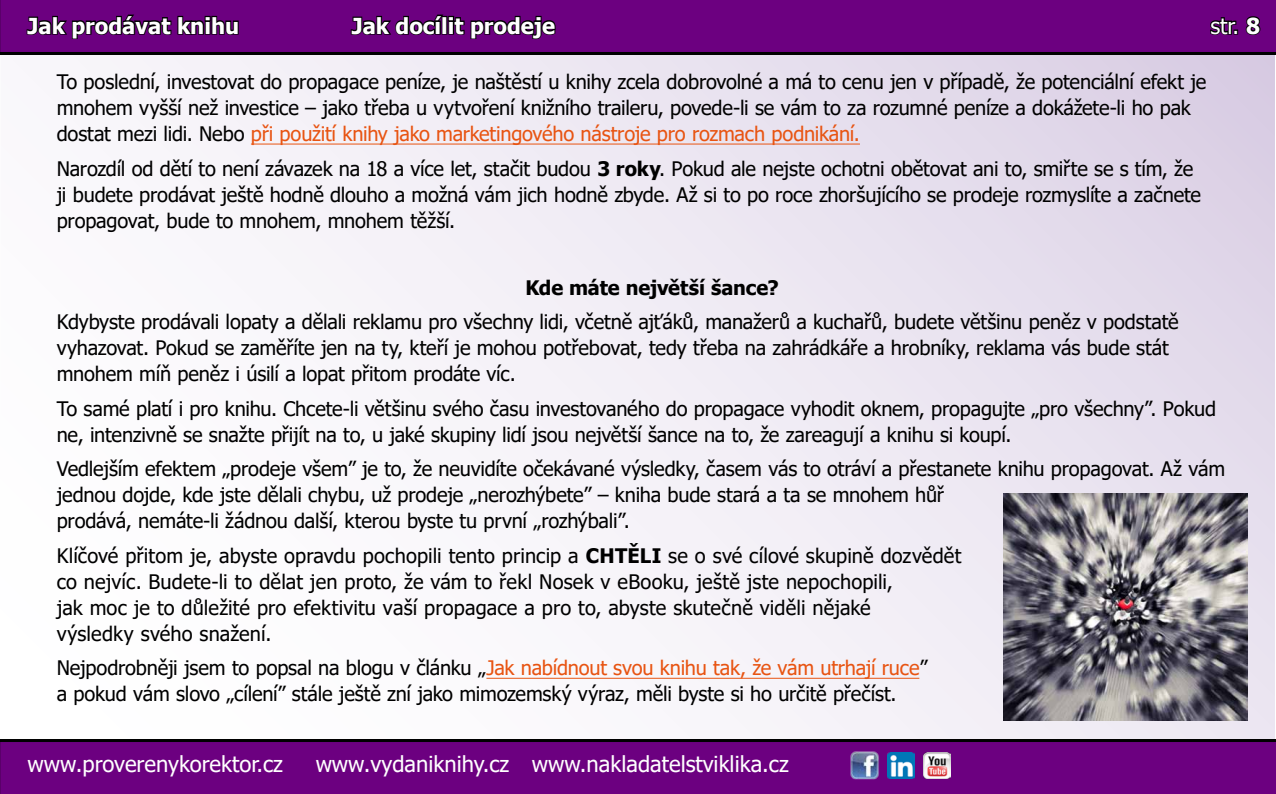
<style>
.page{position:relative;width:1276px;height:794px;background:#fff}
.page>*{position:absolute;margin:0;border:0;box-sizing:border-box;transform-origin:0 0}
.t1{font:22px "Tahoma";color:#fff}
.t2{font:700 22px "Tahoma";color:#fff}
.t3{font:20px/26px "Tahoma";letter-spacing:-.01em;color:#000}
.t4{font:700 20px "Tahoma";letter-spacing:-.01em;color:#000}
.s1{font-weight:700}
.s2{color:#e85412}
</style>
<div class="page">
<div style="left:0;top:0;width:1276px;height:794px;background:linear-gradient(to right,#fff,#e2d9ea)"></div>
<svg style="left:1275px;top:56px;width:1px;height:681px"></svg>
<svg style="left:0;top:0;width:1276px;height:56px;background:#67047a"></svg>
<svg style="left:0;top:737px;width:1276px;height:57px;background:#6b097d"></svg>
<svg style="left:26px;top:13px;width:214px;height:27px;background:#450052"></svg>
<svg style="left:350px;top:13px;width:206px;height:27px;background:#430050"></svg>
<svg style="left:1208px;top:16px;width:30px;height:20px"></svg>
<svg style="left:1244px;top:15px;width:18px;height:21px"></svg>
<img style="left:924px;top:752px;width:26px;height:26px">
<img style="left:887px;top:752px;width:27px;height:26px">
<img style="left:847px;top:748px;width:34px;height:34px">
<hr style="left:251px;top:143px;width:609px;height:1px;background:#e85412">
<hr style="left:486px;top:678px;width:433px;height:1px;background:#e85412">
<img style="left:1004px;top:493px;width:243px;height:228px">
<p class="t2" style="left:28px;top:10px;width:213px">Jak prodávat knihu</p>
<p class="t2" style="left:352px;top:10px;width:205px">Jak docílit prodeje</p>
<p class="t1" style="left:1210px;top:11px;width:51px">str. <span class="s1">8</span></p>
<p class="t3" style="left:57px;top:70px;width:1151px">To poslední, investovat do propagace peníze, je naštěstí u knihy zcela dobrovolné a má to cenu jen v případě, že potenciální efekt je mnohem vyšší než investice – jako třeba u vytvoření knižního traileru, povede-li se vám to za rozumné peníze a dokážete-li ho pak dostat mezi lidi. Nebo <span class="s2">při použití knihy jako marketingového nástroje pro rozmach podnikání.</span></p>
<p class="t3" style="left:57px;top:156px;width:1145px">Narozdíl od dětí to není závazek na 18 a více let, stačit budou <span class="s1">3 roky</span>. Pokud ale nejste ochotni obětovat ani to, smiřte se s tím, že ji budete prodávat ještě hodně dlouho a možná vám jich hodně zbyde. Až si to po roce zhoršujícího se prodeje rozmyslíte a začnete propagovat, bude to mnohem, mnohem těžší.</p>
<p class="t4" style="left:525px;top:273px;width:255px">Kde máte největší šance?</p>
<p class="t3" style="left:57px;top:310px;width:1123px">Kdybyste prodávali lopaty a dělali reklamu pro všechny lidi, včetně ajťáků, manažerů a kuchařů, budete většinu peněz v podstatě vyhazovat. Pokud se zaměříte jen na ty, kteří je mohou potřebovat, tedy třeba na zahrádkáře a hrobníky, reklama vás bude stát mnohem míň peněz i úsilí a lopat přitom prodáte víc.</p>
<p class="t3" style="left:57px;top:396px;width:1161px">To samé platí i pro knihu. Chcete-li většinu svého času investovaného do propagace vyhodit oknem, propagujte „pro všechny”. Pokud ne, intenzivně se snažte přijít na to, u jaké skupiny lidí jsou největší šance na to, že zareagují a knihu si koupí.</p>
<p class="t3" style="left:57px;top:457px;width:1170px">Vedlejším efektem „prodeje všem” je to, že neuvidíte očekávané výsledky, časem vás to otráví a přestanete knihu propagovat. Až vám jednou dojde, kde jste dělali chybu, už prodeje „nerozhýbete” – kniha bude stará a ta se mnohem hůř<br>prodává, nemáte-li žádnou další, kterou byste tu první „rozhýbali”.</p>
<p class="t3" style="left:57px;top:543px;width:906px">Klíčové přitom je, abyste opravdu pochopili tento princip a <span class="s1">CHTĚLI</span> se o své cílové skupině dozvědět co nejvíc. Budete-li to dělat jen proto, že vám to řekl Nosek v eBooku, ještě jste nepochopili,<br>jak moc je to důležité pro efektivitu vaší propagace a pro to, abyste skutečně viděli nějaké<br>výsledky svého snažení.</p>
<p class="t3" style="left:57px;top:656px;width:872px">Nejpodrobněji jsem to popsal na blogu v článku „<span class="s2">Jak nabídnout svou knihu tak, že vám utrhají ruce</span>” a pokud vám slovo „cílení” stále ještě zní jako mimozemský výraz, měli byste si ho určitě přečíst.</p>
<p class="t1" style="left:28px;top:749px;width:257px">www.proverenykorektor.cz</p>
<p class="t1" style="left:316px;top:749px;width:474px">www.vydaniknihy.cz www.nakladatelstviklika.cz</p>
</div>
